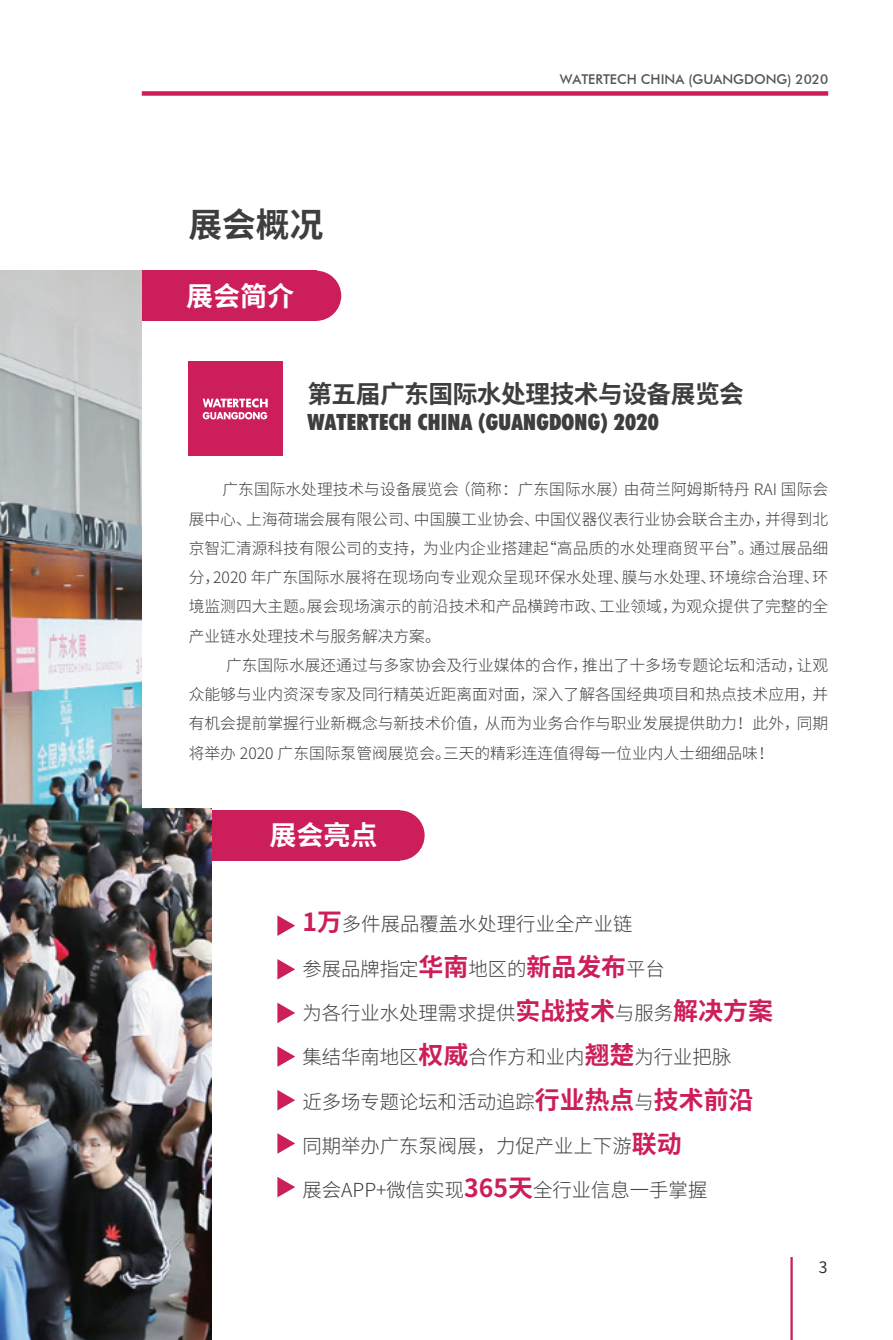
<style>
.page{position:relative;width:893px;height:1340px;background:#fff}
.page>*{position:absolute;margin:0;border:0;box-sizing:border-box;transform-origin:0 0}
.t1{font:700 33.75px "Source Han Sans CN";color:#3e3e3f}
.t2{font:700 27px "Source Han Sans CN";color:#fff}
.t3{font:700 24.75px "Source Han Sans CN";letter-spacing:-.02em;color:#3e3e3f}
.t4{font:900 condensed 22.5px "Futura BT";letter-spacing:.01em;color:#3e3e3f}
.t5{font:300 19.35px "Source Han Sans CN";color:#3e3e3f}
.t6{font:300 15.75px/29.2px "Source Han Sans CN";color:#3e3e3f;text-align:justify}
.t7{font:15.75px "Source Han Sans CN";color:#231f20}
.t8{font:500 13.5px "Futura BT";color:#545557}
.s1{font-weight:700;font-size:24.97px;color:#cd1e5c}
</style>
<div class="page">
<img style="left:0;top:270px;width:212px;height:1069px">
<div style="left:142px;top:91px;width:686px;height:5px;background:#cd1e5c"></div>
<div style="left:142px;top:178px;width:750px;height:630px;background:#fff"></div>
<div style="left:142px;top:271px;width:175px;height:50px;background:#cd1e5c"></div>
<div style="left:291px;top:271px;width:50px;height:50px;background:#cd1e5c;border-radius:50%"></div>
<hr style="left:790px;top:1256px;width:3px;height:83px;background:#cd1e5c">
<div style="left:188px;top:361px;width:95px;height:95px;background:#cd1e5c"></div>
<svg style="left:203px;top:398px;width:65px;height:21px"></svg>
<div style="left:213px;top:810px;width:187px;height:50px;background:#cd1e5c"></div>
<div style="left:374px;top:810px;width:51px;height:50px;background:#cd1e5c;border-radius:50%"></div>
<svg style="left:277px;top:915px;width:18px;height:21px"></svg>
<svg style="left:277px;top:959px;width:18px;height:20px"></svg>
<svg style="left:277px;top:1002px;width:18px;height:21px"></svg>
<svg style="left:277px;top:1046px;width:18px;height:20px"></svg>
<svg style="left:277px;top:1090px;width:18px;height:20px"></svg>
<svg style="left:277px;top:1133px;width:18px;height:20px"></svg>
<svg style="left:277px;top:1177px;width:18px;height:20px"></svg>
<h1 class="t1" style="left:188px;top:206px;width:136px">展会概况</h1>
<h2 class="t2" style="left:186px;top:281px;width:109px">展会简介</h2>
<p class="t8" style="left:560px;top:71px;width:270px">WATERTECH CHINA (GUANGDONG) 2020</p>
<h3 class="t3" style="left:307px;top:380px;width:438px">第五届广东国际水处理技术与设备展览会</h3>
<h3 class="t4" style="left:307px;top:408px;width:353px">WATERTECH CHINA (GUANGDONG) 2020</h3>
<p class="t6" style="left:189px;top:475px;width:641px;text-indent:34px">广东国际水处理技术与设备展览会（简称：广东国际水展）由荷兰阿姆斯特丹 RAI 国际会展中心、上海荷瑞会展有限公司、中国膜工业协会、中国仪器仪表行业协会联合主办，并得到北京智汇清源科技有限公司的支持，为业内企业搭建起“高品质的水处理商贸平台”。通过展品细分，2020 年广东国际水展将在现场向专业观众呈现环保水处理、膜与水处理、环境综合治理、环境监测四大主题。展会现场演示的前沿技术和产品横跨市政、工业领域，为观众提供了完整的全产业链水处理技术与服务解决方案。</p>
<p class="t6" style="left:189px;top:651px;width:641px;text-indent:37px">广东国际水展还通过与多家协会及行业媒体的合作，推出了十多场专题论坛和活动，让观众能够与业内资深专家及同行精英近距离面对面，深入了解各国经典项目和热点技术应用，并有机会提前掌握行业新概念与新技术价值，从而为业务合作与职业发展提供助力！此外，同期将举办 2020 广东国际泵管阀展览会。三天的精彩连连值得每一位业内人士细细品味！</p>
<h2 class="t2" style="left:269px;top:820px;width:110px">展会亮点</h2>
<p class="t5" style="left:302px;top:913px;width:332px"><span class="s1">1万</span>多件展品覆盖水处理行业全产业链</p>
<p class="t5" style="left:302px;top:957px;width:364px">参展品牌指定<span class="s1">华南</span>地区的<span class="s1">新品发布</span>平台</p>
<p class="t5" style="left:302px;top:1002px;width:472px">为各行业水处理需求提供<span class="s1">实战技术</span>与服务<span class="s1">解决方案</span></p>
<p class="t5" style="left:302px;top:1046px;width:431px">集结华南地区<span class="s1">权威</span>合作方和业内<span class="s1">翘楚</span>为行业把脉</p>
<p class="t5" style="left:302px;top:1090px;width:453px">近多场专题论坛和活动追踪<span class="s1">行业热点</span>与<span class="s1">技术前沿</span></p>
<p class="t5" style="left:302px;top:1134px;width:381px">同期举办广东泵阀展，力促产业上下游<span class="s1">联动</span></p>
<p class="t5" style="left:302px;top:1179px;width:407px">展会APP+微信实现<span class="s1">365天</span>全行业信息一手掌握</p>
<p class="t7" style="left:819px;top:1258px;width:10px">3</p>
</div>
